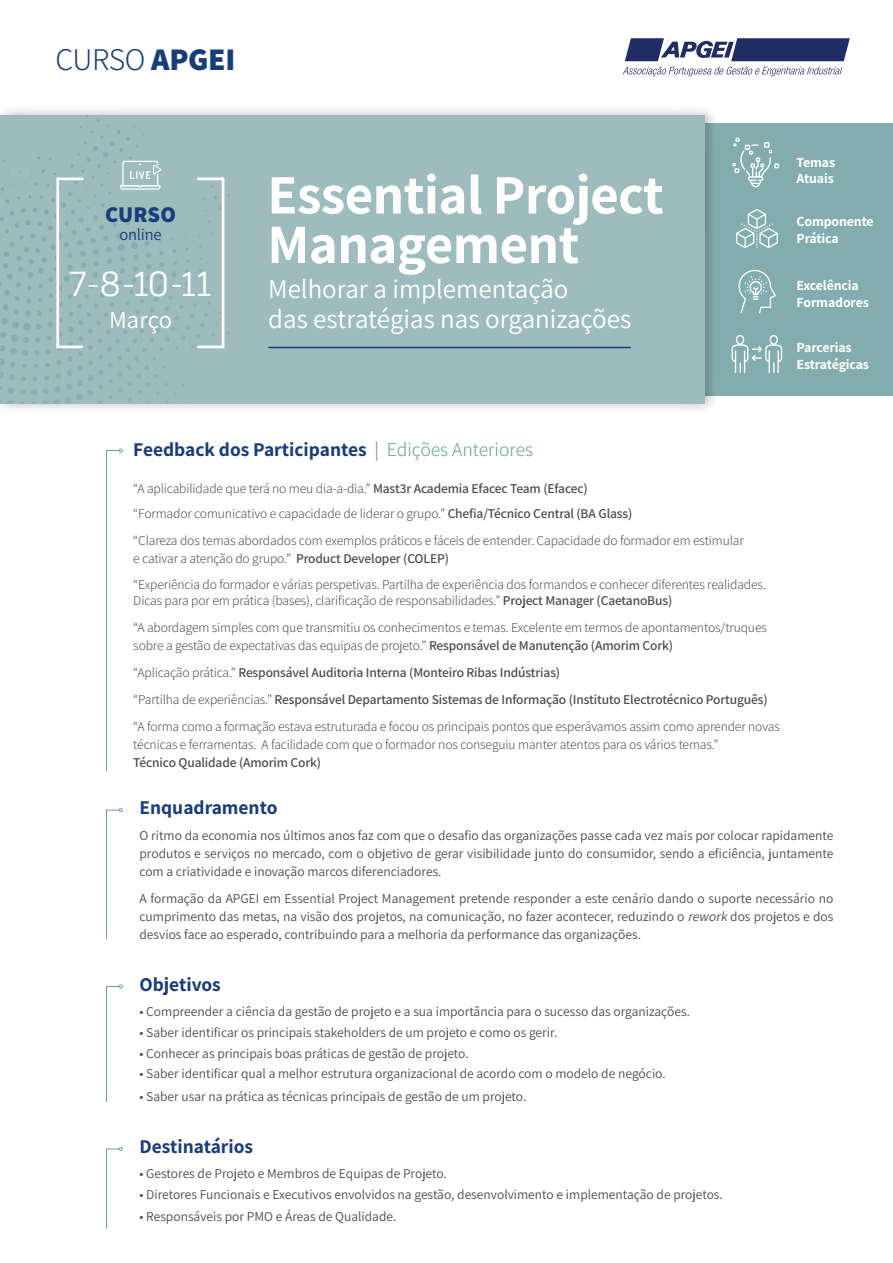
<style>
.page{position:relative;width:893px;height:1263px;background:#fff}
.page>*{position:absolute;margin:0;border:0;box-sizing:border-box;transform-origin:0 0}
.t1{font:700 55.5px/49.5px "Assistant";letter-spacing:-.01em;color:#fff}
.t2{font:34.5px "Artifakt Element";color:#fff}
.t3{font:300 31.5px "Assistant";letter-spacing:-.015em;color:#173d7a}
.t4{font:27px/30px "Assistant";color:#fff}
.t5{font:24.45px "Assistant";letter-spacing:.005em;color:#fff}
.t6{font:800 22.5px "Assistant";letter-spacing:.005em;color:#173d7a}
.t7{font:700 19.5px "Assistant";color:#173d7a}
.t8{font:16.5px "Assistant";letter-spacing:-.01em;color:#173d7a}
.t9{font:700 13.95px/16.6px "Assistant";letter-spacing:-.01em;color:#fff}
.t10{font:13.5px/18px "Assistant";color:#4d4d4d;text-align:justify}
.t11{font:300 13.5px/18px "Assistant";letter-spacing:-.01em;color:#4d4d4d}
.t12{font:600 13.5px "Assistant";letter-spacing:-.01em;color:#4d4d4d}
.s1{font-weight:800}
.s2{font-size:29.7px}
.s3{font-weight:400;color:#659f9f}
.s4{font-weight:300;color:#659f9f}
.s5{font-weight:600}
.s6{font-style:italic}
</style>
<div class="page">
<svg style="left:106px;top:449px;width:17px;height:322px"></svg>
<svg style="left:106px;top:808px;width:17px;height:132px"></svg>
<svg style="left:106px;top:984px;width:17px;height:118px"></svg>
<svg style="left:106px;top:1147px;width:17px;height:82px"></svg>
<div style="left:623px;top:123px;width:270px;height:272px;background:#82acad"></div>
<div style="left:0;top:106px;width:718px;height:307px;background:#1d1d1b;opacity:.28"></div>
<div style="left:0;top:115px;width:704px;height:288px;background:#9ebcbd"></div>
<hr style="left:269px;top:347px;width:361px;height:1px;background:#173d7a">
<svg style="left:623px;top:38px;width:227px;height:39px"></svg>
<svg style="left:732px;top:138px;width:47px;height:49px"></svg>
<svg style="left:732px;top:335px;width:50px;height:38px"></svg>
<svg style="left:736px;top:209px;width:42px;height:39px"></svg>
<svg style="left:0;top:115px;width:257px;height:289px"></svg>
<svg style="left:738px;top:270px;width:38px;height:43px"></svg>
<h3 class="t3" style="left:55px;top:37px;width:181px">CURSO <span class="s1">APGEI</span></h3>
<h1 class="t1" style="left:267px;top:167px;width:398px">Essential Project<br>Management</h1>
<h3 class="t6" style="left:105px;top:199px;width:72px">CURSO</h3>
<p class="t8" style="left:119px;top:223px;width:44px">online</p>
<h2 class="t2" style="left:69px;top:260px;width:144px">7<span class="s2">-</span> 8 <span class="s2">-</span>10<span class="s2">-</span>11</h2>
<h3 class="t4" style="left:268px;top:273px;width:365px">Melhorar a implementação<br>das estratégias nas organizações</h3>
<h3 class="t5" style="left:109px;top:303px;width:64px">Março</h3>
<p class="t9" style="left:797px;top:153px;width:40px">Temas<br>Atuais</p>
<p class="t9" style="left:797px;top:212px;width:79px">Componente<br>Prática</p>
<p class="t9" style="left:797px;top:277px;width:74px">Excelência<br>Formadores</p>
<p class="t9" style="left:797px;top:338px;width:74px">Parcerias<br>Estratégicas</p>
<h3 class="t7" style="left:133px;top:436px;width:401px">Feedback dos Participantes <span class="s3">|</span> <span class="s4">Edições Anteriores</span></h3>
<p class="t11" style="left:133px;top:475px;width:500px;line-height:25.5px">“A aplicabilidade que terá no meu dia-a-dia.” <span class="s5">Mast3r Academia Efacec Team (Efacec) </span>“Formador comunicativo e capacidade de liderar o grupo.” <span class="s5">Chefia/Técnico Central (BA Glass)</span></p>
<p class="t11" style="left:133px;top:531px;width:612px">“Clareza dos temas abordados com exemplos práticos e fáceis de entender. Capacidade do formador em estimular e cativar a atenção do grupo.” <span class="s5">Product Developer (COLEP)</span></p>
<p class="t11" style="left:133px;top:575px;width:634px;line-height:16.5px">“Experiência do formador e várias perspetivas. Partilha de experiência dos formandos e conhecer diferentes realidades.<br>Dicas para por em prática (bases), clarificação de responsabilidades.” <span class="s5">Project Manager (CaetanoBus)</span></p>
<p class="t11" style="left:133px;top:618px;width:635px">“A abordagem simples com que transmitiu os conhecimentos e temas. Excelente em termos de apontamentos/truques sobre a gestão de expectativas das equipas de projeto.” <span class="s5">Responsável de Manutenção (Amorim Cork)</span></p>
<p class="t11" style="left:133px;top:659px;width:648px;line-height:27px">“Aplicação prática.” <span class="s5">Responsável Auditoria Interna (Monteiro Ribas Indústrias)<br></span>“Partilha de experiências.” <span class="s5">Responsável Departamento Sistemas de Informação (Instituto Electrotécnico Português) </span>“A forma como a formação estava estruturada e focou os principais pontos que esperávamos assim como aprender novas</p>
<p class="t11" style="left:133px;top:735px;width:587px">técnicas e ferramentas. A facilidade com que o formador nos conseguiu manter atentos para os vários temas.”</p>
<p class="t12" style="left:133px;top:753px;width:189px">Técnico Qualidade (Amorim Cork)</p>
<h3 class="t7" style="left:139px;top:794px;width:139px">Enquadramento</h3>
<p class="t10" style="left:139px;top:826px;width:695px">O ritmo da economia nos últimos anos faz com que o desafio das organizações passe cada vez mais por colocar rapidamente produtos e serviços no mercado, com o objetivo de gerar visibilidade junto do consumidor, sendo a eficiência, juntamente com a criatividade e inovação marcos diferenciadores.</p>
<p class="t10" style="left:139px;top:888px;width:695px">A formação da APGEI em Essential Project Management pretende responder a este cenário dando o suporte necessário no cumprimento das metas, na visão dos projetos, na comunicação, no fazer acontecer, reduzindo o <span class="s6">rework</span> dos projetos e dos desvios face ao esperado, contribuindo para a melhoria da performance das organizações.</p>
<h3 class="t7" style="left:139px;top:971px;width:83px">Objetivos</h3>
<p class="t10" style="left:139px;top:1002px;width:552px">• Compreender a ciência da gestão de projeto e a sua importância para o sucesso das organizações.</p>
<p class="t10" style="left:139px;top:1023px;width:419px">• Saber identificar os principais stakeholders de um projeto e como os gerir.</p>
<p class="t10" style="left:139px;top:1043px;width:331px">• Conhecer as principais boas práticas de gestão de projeto.</p>
<p class="t10" style="left:139px;top:1064px;width:528px">• Saber identificar qual a melhor estrutura organizacional de acordo com o modelo de negócio.</p>
<p class="t10" style="left:139px;top:1086px;width:388px">• Saber usar na prática as técnicas principais de gestão de um projeto.</p>
<h3 class="t7" style="left:139px;top:1133px;width:115px">Destinatários</h3>
<p class="t10" style="left:139px;top:1164px;width:309px">• Gestores de Projeto e Membros de Equipas de Projeto.</p>
<p class="t10" style="left:139px;top:1185px;width:585px">• Diretores Funcionais e Executivos envolvidos na gestão, desenvolvimento e implementação de projetos.</p>
<p class="t10" style="left:139px;top:1207px;width:258px">• Responsáveis por PMO e Áreas de Qualidade.</p>
</div>
